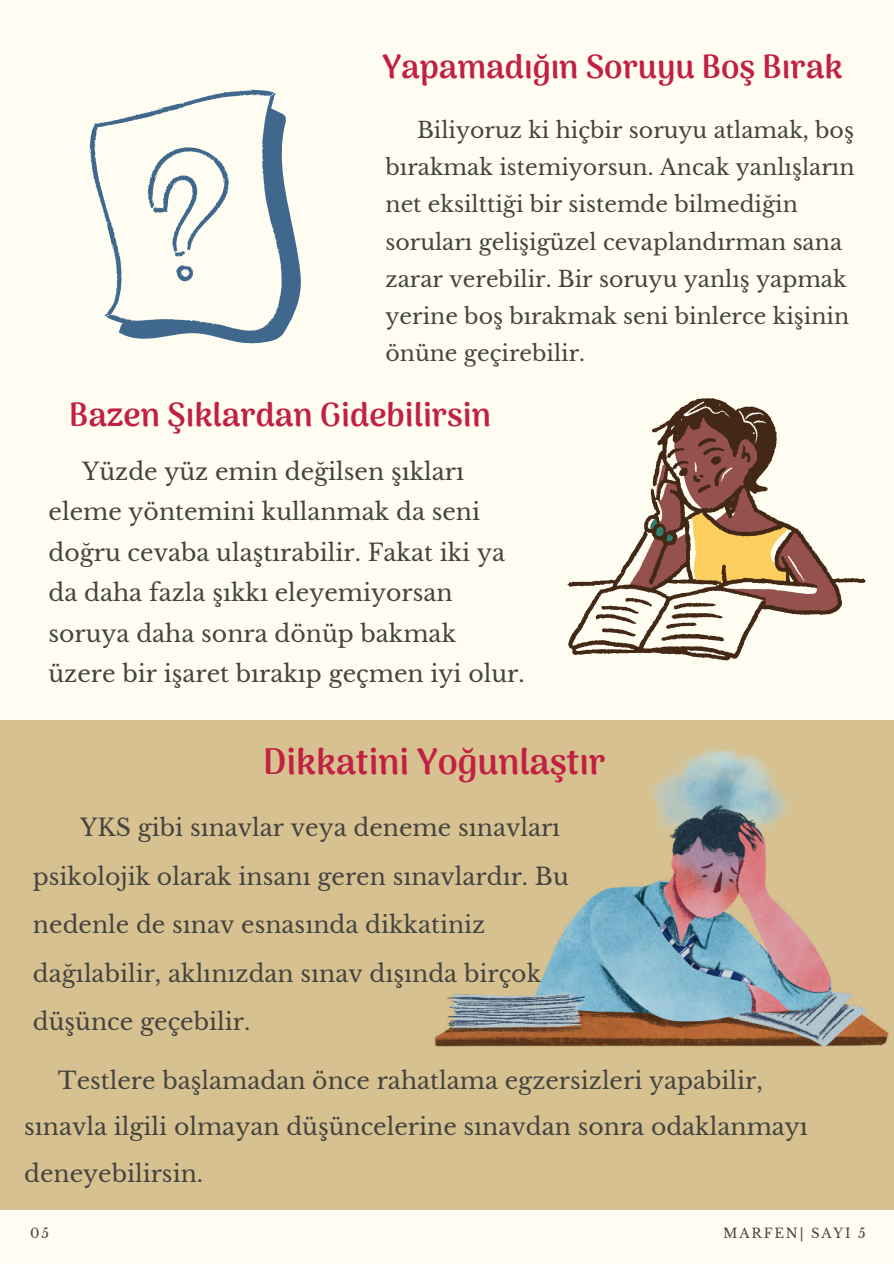
<style>
.page{position:relative;width:894px;height:1264px;background:#fff}
.page>*{position:absolute;margin:0;border:0;box-sizing:border-box;transform-origin:0 0}
.t1{font:800 36px "Arima Madurai";color:#c22042}
.t2{font:800 33px "Arima Madurai";color:#c22042}
.t3{font:23.55px/40.5px "Libre Baskerville";color:#444440}
.t4{font:22.05px/37.2px "Libre Baskerville";color:#444440}
.t5{font:13.2px "Libre Baskerville";letter-spacing:.14em;color:#444440}
</style>
<div class="page">
<div style="left:0;top:0;width:893px;height:1263px;background:#fffdf1"></div>
<div style="left:0;top:720px;width:893px;height:489px;background:#d7c190"></div>
<svg style="left:567px;top:398px;width:298px;height:262px"></svg>
<svg style="left:89px;top:89px;width:212px;height:255px"></svg>
<img style="left:434px;top:748px;width:454px;height:298px">
<h2 class="t2" style="left:382px;top:43px;width:462px">Yapamadığın Soruyu Boş Bırak</h2>
<p class="t4" style="left:385px;top:112px;width:470px;text-indent:32px">Biliyoruz ki hiçbir soruyu atlamak, boş bırakmak istemiyorsun. Ancak yanlışların net eksilttiği bir sistemde bilmediğin soruları gelişigüzel cevaplandırman sana zarar verebilir. Bir soruyu yanlış yapmak yerine boş bırakmak seni binlerce kişinin önüne geçirebilir.</p>
<h2 class="t2" style="left:69px;top:391px;width:423px">Bazen Şıklardan Gidebilirsin</h2>
<p class="t3" style="left:49px;top:451px;width:477px;text-indent:34px">Yüzde yüz emin değilsen şıkları eleme yöntemini kullanmak da seni doğru cevaba ulaştırabilir. Fakat iki ya da daha fazla şıkkı eleyemiyorsan soruya daha sonra dönüp bakmak üzere bir işaret bırakıp geçmen iyi olur.</p>
<h1 class="t1" style="left:263px;top:735px;width:344px">Dikkatini Yoğunlaştır</h1>
<p class="t3" style="left:33px;top:803px;width:537px;line-height:48.4px;text-indent:47px">YKS gibi sınavlar veya deneme sınavları psikolojik olarak insanı geren sınavlardır. Bu nedenle de sınav esnasında dikkatiniz dağılabilir, aklınızdan sınav dışında birçok düşünce geçebilir.</p>
<p class="t3" style="left:24px;top:1057px;width:785px;line-height:46.2px;text-indent:34px">Testlere başlamadan önce rahatlama egzersizleri yapabilir, sınavla ilgili olmayan düşüncelerine sınavdan sonra odaklanmayı deneyebilirsin.</p>
<p class="t5" style="left:30px;top:1225px;width:20px">05</p>
<p class="t5" style="left:722px;top:1225px;width:144px">MARFEN| SAYI 5</p>
</div>
